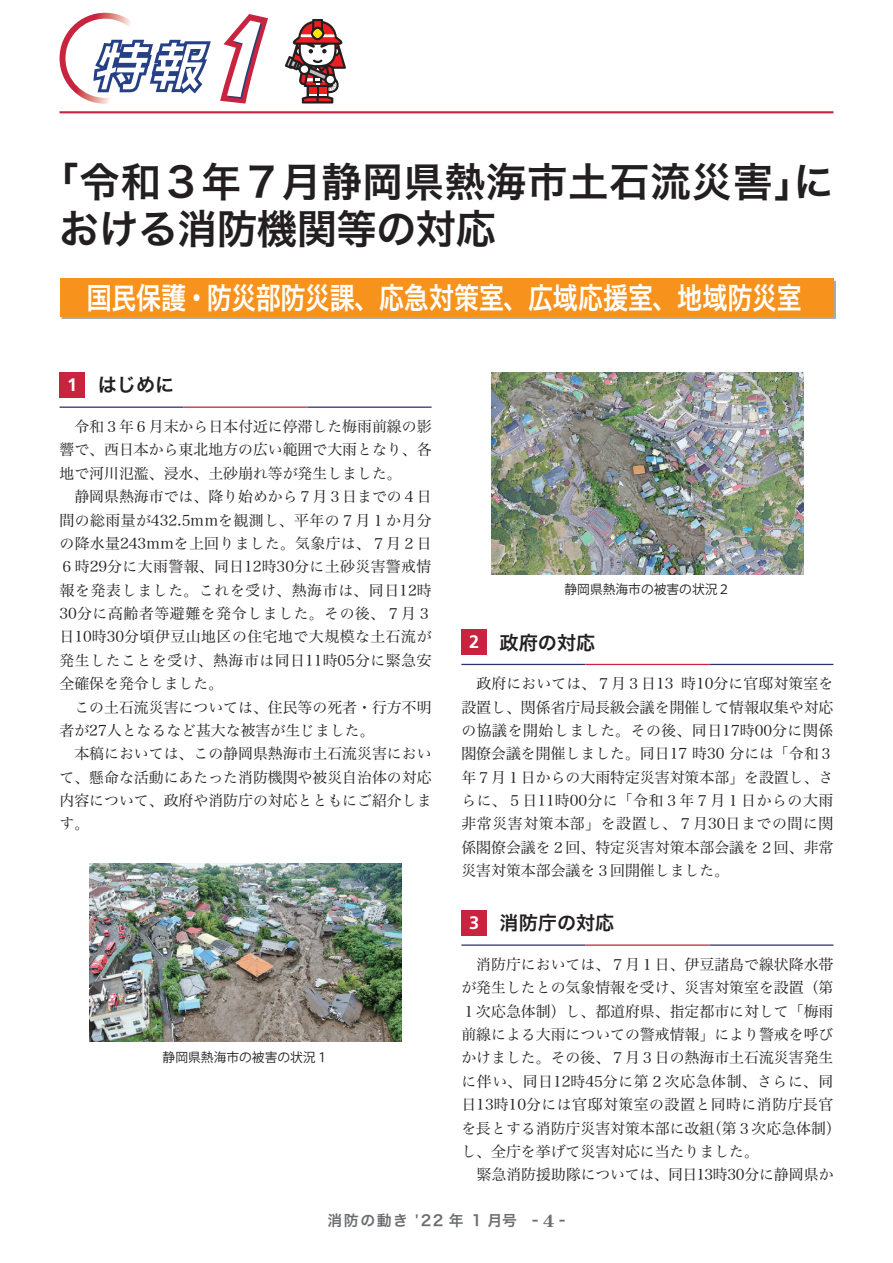
<style>
.page{position:relative;width:893px;height:1263px;background:#fff}
.page>*{position:absolute;margin:0;border:0;box-sizing:border-box;transform-origin:0 0}
.t1{font:40.35px/46.8px "Hira Kaku Pro N W6";letter-spacing:-.005em;color:#231f20}
.t2{font:29.7px "Hira Kaku Pro N W6";letter-spacing:-.005em;color:#fff;scale:.84 1}
.t3{font:19.2px "Hira Kaku Pro N W6";color:#231f20}
.t4{font:14.85px/23.4px "Hira Min Pro N W3";color:#231f20}
.t5{font:14.85px "Hira Kaku Pro W6";letter-spacing:.1em;color:#6c6d70}
.t6{font:12.75px "Koz Go Pro";color:#231f20}
.s1{font-family:"Frutiger LT Std";font-weight:700;font-size:18px;color:#fff}
.s2{font-family:"Century Old Style Std";font-weight:700;font-size:16.95px}
</style>
<div class="page">
<div style="left:62px;top:281px;width:774px;height:38px;background:#a8a9ad"></div>
<div style="left:60px;top:279px;width:773px;height:38px;background:#f7931d"></div>
<hr style="left:60px;top:406px;width:124px;height:2px;background:#303276">
<hr style="left:184px;top:406px;width:124px;height:2px;background:#c8233f">
<hr style="left:308px;top:406px;width:124px;height:2px;background:#303276">
<div style="left:60px;top:372px;width:25px;height:26px;background:#c8233f"></div>
<hr style="left:461px;top:664px;width:124px;height:1px;background:#303276">
<hr style="left:585px;top:664px;width:124px;height:1px;background:#c8233f">
<hr style="left:709px;top:664px;width:124px;height:1px;background:#303276">
<div style="left:461px;top:629px;width:26px;height:26px;background:#c8233f"></div>
<img style="left:89px;top:863px;width:313px;height:179px">
<img style="left:491px;top:372px;width:313px;height:202px">
<hr style="left:461px;top:944px;width:124px;height:2px;background:#303276">
<hr style="left:585px;top:944px;width:124px;height:2px;background:#c8233f">
<hr style="left:709px;top:944px;width:124px;height:2px;background:#303276">
<div style="left:461px;top:910px;width:26px;height:25px;background:#c8233f"></div>
<svg style="left:285px;top:19px;width:61px;height:85px"></svg>
<div style="left:313px;top:29px;width:9px;height:9px;background:#ffe601;border-radius:50%"></div>
<hr style="left:60px;top:111px;width:773px;height:2px;background:#c8233f">
<svg style="left:60px;top:13px;width:208px;height:91px"></svg>
<h1 class="t1" style="left:59px;top:157px;width:776px;text-indent:-21px">「令和３年７月静岡県熱海市土石流災害」における消防機関等の対応</h1>
<h2 class="t2" style="left:87px;top:271px;width:853px">国民保護・防災部防災課、応急対策室、広域応援室、地域防災室</h2>
<p class="t3" style="left:67px;top:368px;width:109px"><span class="s1">1</span> はじめに</p>
<p class="t4" style="left:60px;top:413px;width:374px">　令和３年６月末から日本付近に停滞した梅雨前線の影響で、西日本から東北地方の広い範囲で大雨となり、各地で河川氾濫、浸水、土砂崩れ等が発生しました。<br>　静岡県熱海市では、降り始めから７月３日までの４日間の総雨量が432.5mmを観測し、平年の７月１か月分の降水量243mmを上回りました。気象庁は、７月２日<br>６時29分に大雨警報、同日12時30分に土砂災害警戒情報を発表しました。これを受け、熱海市は、同日12時<br>30分に高齢者等避難を発令しました。その後、７月３日10時30分頃伊豆山地区の住宅地で大規模な土石流が発生したことを受け、熱海市は同日11時05分に緊急安全確保を発令しました。<br>　この土石流災害については、住民等の死者・行方不明者が27人となるなど甚大な被害が生じました。<br>　本稿においては、この静岡県熱海市土石流災害において、懸命な活動にあたった消防機関や被災自治体の対応内容について、政府や消防庁の対応とともにご紹介します。</p>
<p class="t6" style="left:163px;top:1049px;width:167px">静岡県熱海市の被害の状況１</p>
<p class="t6" style="left:564px;top:581px;width:167px">静岡県熱海市の被害の状況２</p>
<p class="t3" style="left:469px;top:625px;width:128px"><span class="s1">2</span> 政府の対応</p>
<p class="t4" style="left:461px;top:670px;width:374px;text-align:justify">　政府においては、７月３日13 時10分に官邸対策室を設置し、関係省庁局長級会議を開催して情報収集や対応の協議を開始しました。その後、同日17時00分に関係閣僚会議を開催しました。同日17 時30 分には「令和３年７月１日からの大雨特定災害対策本部」を設置し、さらに、５日11時00分に「令和３年７月１日からの大雨非常災害対策本部」を設置し、７月30日までの間に関係閣僚会議を２回、特定災害対策本部会議を２回、非常災害対策本部会議を３回開催しました。</p>
<p class="t3" style="left:469px;top:905px;width:147px"><span class="s1">3</span> 消防庁の対応</p>
<p class="t4" style="left:461px;top:951px;width:381px">　消防庁においては、７月１日、伊豆諸島で線状降水帯が発生したとの気象情報を受け、災害対策室を設置（第<br>１次応急体制）し、都道府県、指定都市に対して「梅雨前線による大雨についての警戒情報」により警戒を呼びかけました。その後、７月３日の熱海市土石流災害発生に伴い、同日12時45分に第２次応急体制、さらに、同日13時10分には官邸対策室の設置と同時に消防庁長官を長とする消防庁災害対策本部に改組（第３次応急体制）し、全庁を挙げて災害対応に当たりました。<br>　緊急消防援助隊については、同日13時30分に静岡県か</p>
<p class="t5" style="left:328px;top:1207px;width:239px">消防の動き '22 年 1 月号 - <span class="s2">4</span> -</p>
</div>
